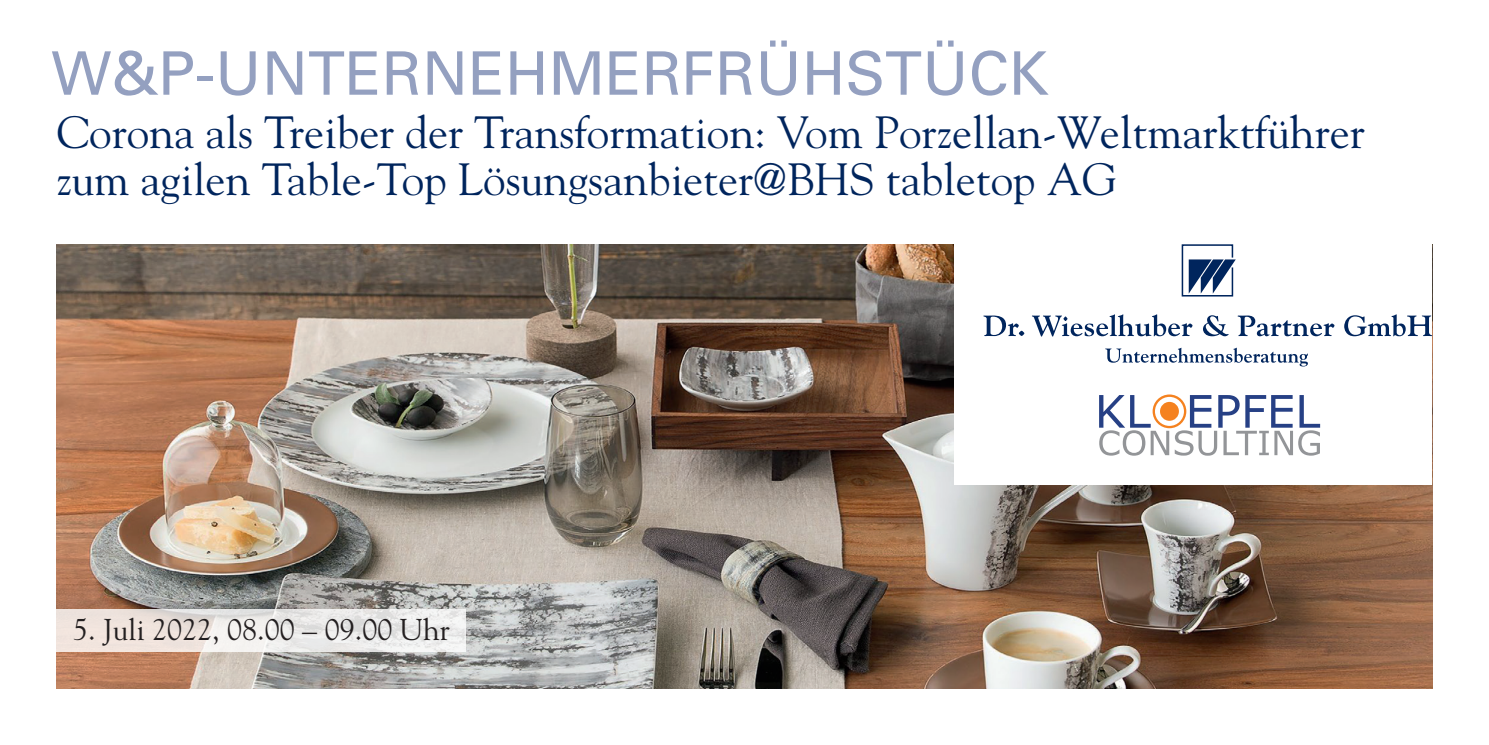
<style>
.page{position:relative;width:1489px;height:745px;background:#fff}
.page>*{position:absolute;margin:0;border:0;box-sizing:border-box;transform-origin:0 0}
.t1{font:60px "Univers";color:#94a0c0}
.t2{font:45px/47.5px "Goudy";color:#00255d}
.t3{font:30px "Goudy";color:#231f20}
</style>
<div class="page">
<img style="left:57px;top:244px;width:1374px;height:443px">
<div style="left:954px;top:233px;width:477px;height:252px;background:#fff"></div>
<svg style="left:1181px;top:244px;width:54px;height:53px"></svg>
<svg style="left:983px;top:315px;width:41px;height:21px"></svg>
<svg style="left:1032px;top:314px;width:160px;height:22px"></svg>
<svg style="left:1203px;top:315px;width:25px;height:21px"></svg>
<svg style="left:1237px;top:315px;width:97px;height:21px"></svg>
<svg style="left:1344px;top:314px;width:87px;height:22px"></svg>
<svg style="left:1105px;top:347px;width:202px;height:19px"></svg>
<svg style="left:56px;top:609px;width:409px;height:42px"></svg>
<svg style="left:1099px;top:394px;width:193px;height:61px"></svg>
<svg style="left:1298px;top:395px;width:21px;height:60px"></svg>
<h1 class="t1" style="left:51px;top:38px;width:998px">W&amp;P-UNTERNEHMERFRÜHSTÜCK</h1>
<p class="t2" style="left:57px;top:107px;width:1309px">Corona als Treiber der Transformation: Vom Porzellan-Weltmarktführer zum agilen Table-Top Lösungsanbieter@BHS tabletop AG</p>
<p class="t3" style="left:73px;top:610px;width:378px">5. Juli 2022, 08.00 – 09.00 Uhr</p>
</div>
